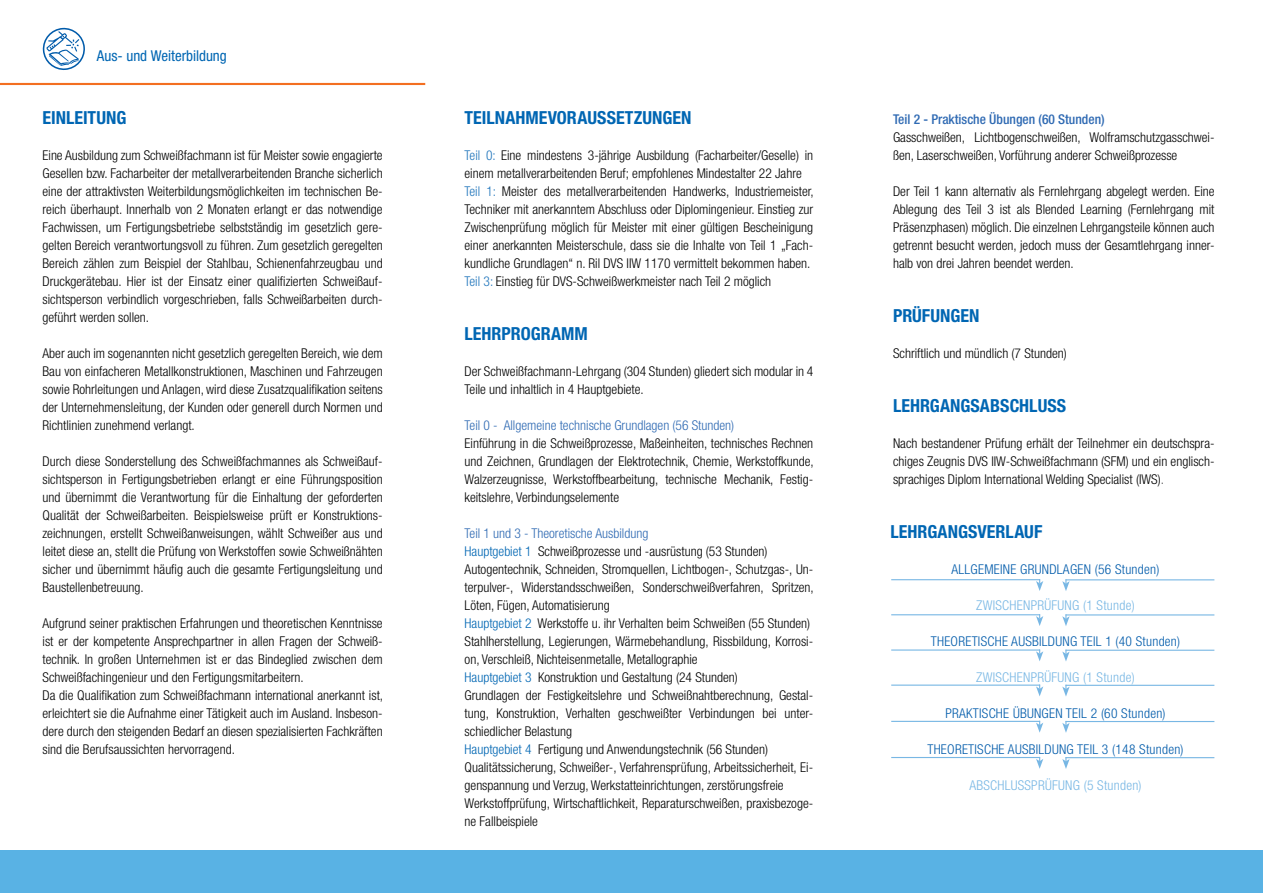
<style>
.page{position:relative;width:1263px;height:893px;background:#fff}
.page>*{position:absolute;margin:0;border:0;box-sizing:border-box;transform-origin:0 0}
.t1{font:700 condensed 18px "Helvetica Neue LT Std";color:#0066b3}
.t2{font:condensed 15px "Helvetica Neue LT Std";letter-spacing:-.005em;color:#0066b3}
.t3{font:300 condensed 13.5px/18px "Helvetica Neue LT Std";color:#000;text-align:justify}
.t4{font:300 condensed 13.5px "Helvetica Neue LT Std";letter-spacing:.02em;color:#005baa}
.t5{font:300 condensed 13.5px "Helvetica Neue LT Std";letter-spacing:.02em;color:#78b7e4}
.t6{font:300 condensed 13.5px "Helvetica Neue LT Std";color:#2f6ab3}
.t7{font:500 condensed 13.5px "Helvetica Neue LT Std";color:#2f6ab3}
.s1{color:#1e74bb}
.s2{color:#2f6ab3}
.s3{color:#0066b3}
.s4{color:#4d4d4f}
</style>
<div class="page">
<svg style="left:43px;top:28px;width:42px;height:42px"></svg>
<div style="left:0;top:850px;width:1263px;height:43px;background:#59b2e4"></div>
<hr style="left:0;top:83px;width:425px;height:2px;background:#f36f21">
<hr style="left:891px;top:757px;width:149px;height:1px;background:#78b7e4">
<svg style="left:1036px;top:757px;width:7px;height:12px"></svg>
<hr style="left:891px;top:721px;width:149px;height:1px;background:#78b7e4">
<svg style="left:1036px;top:721px;width:7px;height:12px"></svg>
<hr style="left:891px;top:685px;width:149px;height:1px;background:#78b7e4">
<svg style="left:1036px;top:684px;width:7px;height:12px"></svg>
<hr style="left:891px;top:649px;width:149px;height:2px;background:#78b7e4">
<svg style="left:1036px;top:649px;width:7px;height:12px"></svg>
<hr style="left:891px;top:614px;width:149px;height:1px;background:#78b7e4">
<svg style="left:1036px;top:614px;width:7px;height:12px"></svg>
<hr style="left:891px;top:579px;width:149px;height:1px;background:#78b7e4">
<svg style="left:1036px;top:579px;width:7px;height:12px"></svg>
<hr style="left:1065px;top:757px;width:149px;height:1px;background:#78b7e4">
<svg style="left:1062px;top:757px;width:7px;height:12px"></svg>
<hr style="left:1065px;top:721px;width:149px;height:1px;background:#78b7e4">
<svg style="left:1062px;top:721px;width:7px;height:12px"></svg>
<hr style="left:1065px;top:685px;width:149px;height:1px;background:#78b7e4">
<svg style="left:1062px;top:685px;width:7px;height:12px"></svg>
<hr style="left:1065px;top:650px;width:149px;height:1px;background:#78b7e4">
<svg style="left:1062px;top:650px;width:7px;height:11px"></svg>
<hr style="left:1065px;top:614px;width:149px;height:1px;background:#78b7e4">
<svg style="left:1062px;top:614px;width:7px;height:12px"></svg>
<hr style="left:1065px;top:579px;width:149px;height:1px;background:#78b7e4">
<svg style="left:1062px;top:579px;width:7px;height:12px"></svg>
<p class="t2" style="left:97px;top:47px;width:131px">Aus- und Weiterbildung</p>
<h1 class="t1" style="left:43px;top:107px;width:85px">EINLEITUNG</h1>
<p class="t3" style="left:43px;top:146px;width:342px">Eine Ausbildung zum Schweißfachmann ist für Meister sowie engagierte Gesellen bzw. Facharbeiter der metallverarbeitenden Branche sicherlich eine der attraktivsten Weiterbildungsmöglichkeiten im technischen Be&shy;reich überhaupt. Innerhalb von 2 Monaten erlangt er das notwendige Fachwissen, um Fertigungsbetriebe selbstständig im gesetzlich gere&shy;gelten Bereich verantwortungsvoll zu führen. Zum gesetzlich geregelten Bereich zählen zum Beispiel der Stahlbau, Schienenfahrzeugbau und Druckgerätebau. Hier ist der Einsatz einer qualifizierten Schweißauf&shy;sichtsperson verbindlich vorgeschrieben, falls Schweißarbeiten durch&shy;geführt werden sollen.</p>
<p class="t3" style="left:43px;top:344px;width:342px">Aber auch im sogenannten nicht gesetzlich geregelten Bereich, wie dem Bau von einfacheren Metallkonstruktionen, Maschinen und Fahrzeugen sowie Rohrleitungen und Anlagen, wird diese Zusatzqualifikation seitens der Unternehmensleitung, der Kunden oder generell durch Normen und Richtlinien zunehmend verlangt.</p>
<p class="t3" style="left:43px;top:452px;width:342px">Durch diese Sonderstellung des Schweißfachmannes als Schweißauf&shy;sichtsperson in Fertigungsbetrieben erlangt er eine Führungsposition und übernimmt die Verantwortung für die Einhaltung der geforderten Qualität der Schweißarbeiten. Beispielsweise prüft er Konstruktions&shy;zeichnungen, erstellt Schweißanweisungen, wählt Schweißer aus und leitet diese an, stellt die Prüfung von Werkstoffen sowie Schweißnähten sicher und übernimmt häufig auch die gesamte Fertigungsleitung und Baustellenbetreuung.</p>
<p class="t3" style="left:43px;top:614px;width:342px;text-align:left">Aufgrund seiner praktischen Erfahrungen und theoretischen Kenntnisse ist er der kompetente Ansprechpartner in allen Fragen der Schweiß&shy;technik. In großen Unternehmen ist er das Bindeglied zwischen dem Schweißfachingenieur und den Fertigungsmitarbeitern.<br>Da die Qualifikation zum Schweißfachmann international anerkannt ist, erleichtert sie die Aufnahme einer Tätigkeit auch im Ausland. Insbeson&shy;dere durch den steigenden Bedarf an diesen spezialisierten Fachkräften sind die Berufsaussichten hervorragend.</p>
<h1 class="t1" style="left:465px;top:107px;width:228px">TEILNAHMEVORAUSSETZUNGEN</h1>
<p class="t3" style="left:465px;top:146px;width:351px;text-align:left"><span class="s1">Teil 0:</span> Eine mindestens 3-jährige Ausbildung (Facharbeiter/Geselle) in einem metallverarbeitenden Beruf; empfohlenes Mindestalter 22 Jahre <span class="s1">Teil 1:</span> Meister des metallverarbeitenden Handwerks, Industriemeister, Techniker mit anerkanntem Abschluss oder Diplomingenieur. Einstieg zur Zwischenprüfung möglich für Meister mit einer gültigen Bescheinigung einer anerkannten Meisterschule, dass sie die Inhalte von Teil 1 „Fach&shy;kundliche Grundlagen“ n. Ril DVS IIW 1170 vermittelt bekommen haben.<br><span class="s1">Teil 3:</span> Einstieg für DVS-Schweißwerkmeister nach Teil 2 möglich</p>
<h1 class="t1" style="left:465px;top:323px;width:125px">LEHRPROGRAMM</h1>
<p class="t3" style="left:465px;top:362px;width:350px">Der Schweißfachmann-Lehrgang (304 Stunden) gliedert sich modular in 4<br>Teile und inhaltlich in 4 Hauptgebiete.</p>
<p class="t6" style="left:465px;top:418px;width:271px">Teil 0 - Allgemeine technische Grundlagen (56 Stunden)</p>
<p class="t3" style="left:465px;top:434px;width:351px">Einführung in die Schweißprozesse, Maßeinheiten, technisches Rechnen und Zeichnen, Grundlagen der Elektrotechnik, Chemie, Werkstoffkunde, Walzerzeugnisse, Werkstoffbearbeitung, technische Mechanik, Festig&shy;keitslehre, Verbindungselemente</p>
<p class="t3" style="left:465px;top:524px;width:351px;text-align:left"><span class="s2">Teil 1 und 3 - Theoretische Ausbildung<br></span><span class="s3">Hauptgebiet 1</span> Schweißprozesse und -ausrüstung (53 Stunden)<br>Autogentechnik, Schneiden, Stromquellen, Lichtbogen-, Schutzgas-, Un&shy;terpulver-, Widerstandsschweißen, Sonderschweißverfahren, Spritzen, Löten, Fügen, Automatisierung<br><span class="s3">Hauptgebiet 2</span> Werkstoffe u. ihr Verhalten beim Schweißen (55 Stunden)<br>Stahlherstellung, Legierungen, Wärmebehandlung, Rissbildung, Korrosi&shy;on, Verschleiß, Nichteisenmetalle, Metallographie<br><span class="s3">Hauptgebiet 3</span> Konstruktion und Gestaltung (24 Stunden)<br>Grundlagen der Festigkeitslehre und Schweißnahtberechnung, Gestal&shy;tung, Konstruktion, Verhalten geschweißter Verbindungen bei unter&shy;schiedlicher Belastung<br><span class="s3">Hauptgebiet 4</span> Fertigung und Anwendungstechnik (56 Stunden)<br>Qualitätssicherung, Schweißer-, Verfahrensprüfung, Arbeitssicherheit, Ei&shy;genspannung und Verzug, Werkstatteinrichtungen, zerstörungsfreie Werkstoffprüfung, Wirtschaftlichkeit, Reparaturschweißen, praxisbezoge&shy;ne Fallbeispiele</p>
<p class="t7" style="left:893px;top:111px;width:213px">Teil 2 - Praktische Übungen (60 Stunden)</p>
<p class="t3" style="left:893px;top:128px;width:323px">Gasschweißen, Lichtbogenschweißen, Wolframschutzgasschwei&shy;ßen, Laserschweißen, Vorführung anderer Schweißprozesse</p>
<p class="t3" style="left:893px;top:182px;width:323px">Der Teil 1 kann alternativ als Fernlehrgang abgelegt werden. Eine Ablegung des Teil 3 ist als Blended Learning (Fernlehrgang mit Präsenzphasen) möglich. Die einzelnen Lehrgangsteile können auch getrennt besucht werden, jedoch muss der Gesamtlehrgang inner&shy;halb von drei Jahren beendet werden.</p>
<h1 class="t1" style="left:893px;top:305px;width:88px">PRÜFUNGEN</h1>
<p class="t3" style="left:893px;top:344px;width:175px">Schriftlich und mündlich (7 Stunden)</p>
<h1 class="t1" style="left:893px;top:395px;width:175px">LEHRGANGSABSCHLUSS</h1>
<p class="t3" style="left:893px;top:434px;width:323px">Nach bestandener Prüfung erhält der Teilnehmer ein deutschspra&shy;chiges Zeugnis DVS IIW-Schweißfachmann (SFM) und ein englisch&shy;sprachiges Diplom International Welding Specialist (IWS)<span class="s4">.</span></p>
<h1 class="t1" style="left:890px;top:521px;width:153px">LEHRGANGSVERLAUF</h1>
<p class="t4" style="left:951px;top:562px;width:209px">ALLGEMEINE GRUNDLAGEN (56 Stunden)</p>
<p class="t5" style="left:976px;top:598px;width:160px">ZWISCHENPRÜFUNG (1 Stunde)</p>
<p class="t4" style="left:931px;top:634px;width:251px">THEORETISCHE AUSBILDUNG TEIL 1 (40 Stunden)</p>
<p class="t5" style="left:976px;top:670px;width:160px">ZWISCHENPRÜFUNG (1 Stunde)</p>
<p class="t4" style="left:945px;top:706px;width:222px">PRAKTISCHE ÜBUNGEN TEIL 2 (60 Stunden)</p>
<p class="t4" style="left:927px;top:742px;width:258px">THEORETISCHE AUSBILDUNG TEIL 3 (148 Stunden)</p>
<p class="t5" style="left:969px;top:778px;width:174px">ABSCHLUSSPRÜFUNG (5 Stunden)</p>
</div>
